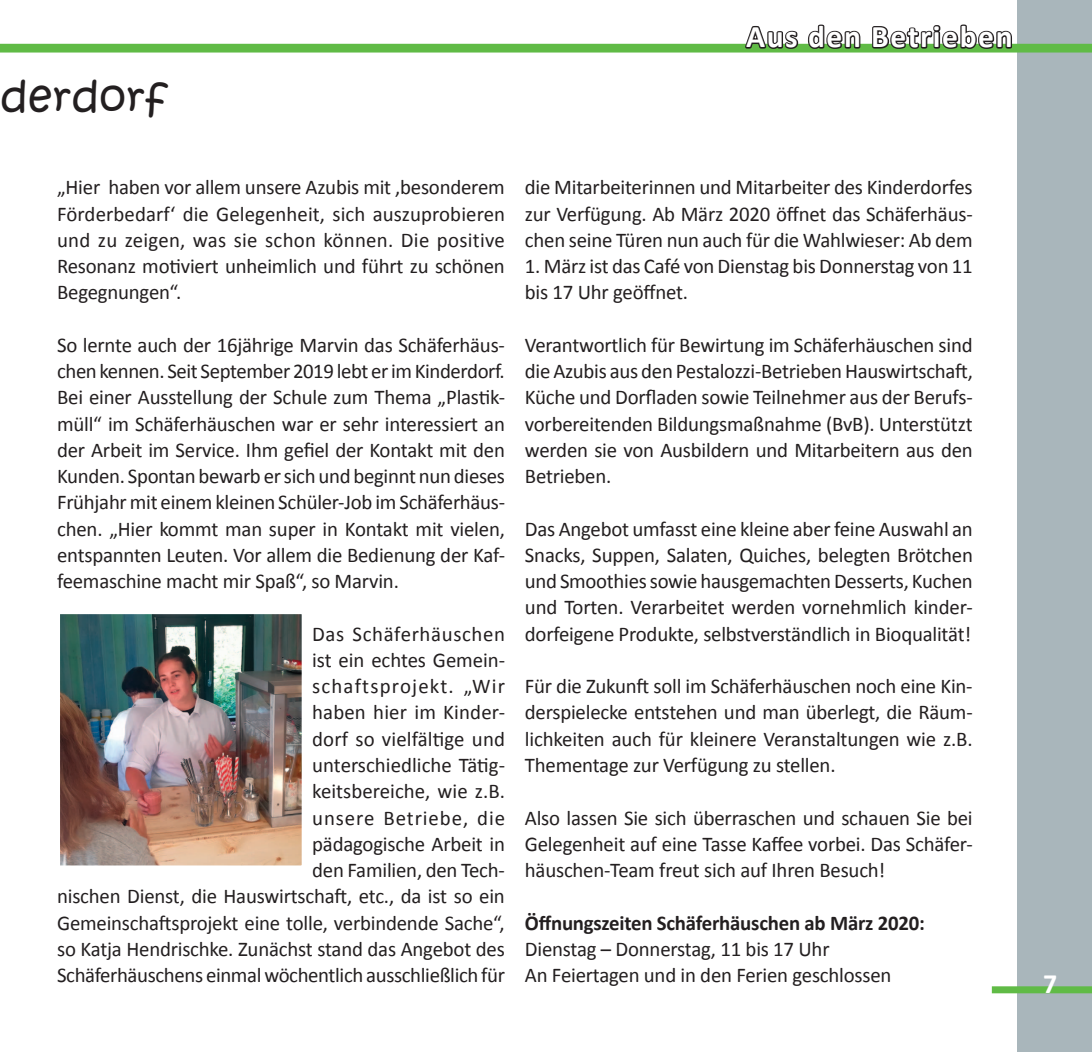
<style>
.page{position:relative;width:1092px;height:1052px;background:#fff}
.page>*{position:absolute;margin:0;border:0;box-sizing:border-box;transform-origin:0 0}
.t1{font:42px "Kristen ITC";letter-spacing:.015em;color:#231f20}
.t2{font:700 31.5px "Calibri";letter-spacing:.05em;color:#fff}
.t3{font:700 28px "Calibri";color:#fff}
.t4{font:21px/26.2px "Calibri";letter-spacing:-.01em;color:#231f20;text-align:justify}
.t5{font:700 21px "Calibri";letter-spacing:-.01em;color:#231f20}
</style>
<div class="page">
<div style="left:1017px;top:0;width:74px;height:1052px;background:#a9b6bb"></div>
<svg style="left:991px;top:986px;width:100px;height:7px"></svg>
<svg style="left:0;top:24px;width:1091px;height:29px"></svg>
<img style="left:61px;top:614px;width:240px;height:251px">
<h1 class="t1" style="left:1px;top:69px;width:167px">derdorf</h1>
<h2 class="t2" style="left:746px;top:17px;width:268px">Aus den Betrieben</h2>
<p class="t4" style="left:57px;top:174px;width:449px">„Hier haben vor allem unsere Azubis mit ‚besonderem Förderbedarf‘ die Gelegenheit, sich auszuprobieren und zu zeigen, was sie schon können. Die positive Resonanz motiviert unheimlich und führt zu schönen Begegnungen“.</p>
<p class="t4" style="left:57px;top:332px;width:449px">So lernte auch der 16jährige Marvin das Schäferhäus&shy;chen kennen. Seit September 2019 lebt er im Kinderdorf.<br>Bei einer Ausstellung der Schule zum Thema „Plastik&shy;müll“ im Schäferhäuschen war er sehr interessiert an der Arbeit im Service. Ihm gefiel der Kontakt mit den Kunden. Spontan bewarb er sich und beginnt nun dieses Frühjahr mit einem kleinen Schüler-Job im Schäferhäus&shy;chen. „Hier kommt man super in Kontakt mit vielen, entspannten Leuten. Vor allem die Bedienung der Kaf&shy;feemaschine macht mir Spaß“, so Marvin.</p>
<p class="t4" style="left:57px;top:620px;width:449px;text-align:right">Das Schäferhäuschen<br>ist ein echtes Gemein-<br>schaftsprojekt. „Wir<br>haben hier im Kinder-<br>dorf so vielfältige und<br>unterschiedliche Tätig-<br>keitsbereiche, wie z.B.<br>unsere Betriebe, die<br>pädagogische Arbeit in<br>den Familien, den Tech-<br>nischen Dienst, die Hauswirtschaft, etc., da ist so ein<br>Gemeinschaftsprojekt eine tolle, verbindende Sache“, so Katja Hendrischke. Zunächst stand das Angebot des<br>Schäferhäuschens einmal wöchentlich ausschließlich für</p>
<p class="t4" style="left:525px;top:174px;width:449px">die Mitarbeiterinnen und Mitarbeiter des Kinderdorfes zur Verfügung. Ab März 2020 öffnet das Schäferhäus&shy;chen seine Türen nun auch für die Wahlwieser: Ab dem</p>
<p class="t4" style="left:525px;top:253px;width:449px">1. März ist das Café von Dienstag bis Donnerstag von 11 bis 17 Uhr geöffnet.</p>
<p class="t4" style="left:525px;top:332px;width:449px">Verantwortlich für Bewirtung im Schäferhäuschen sind die Azubis aus den Pestalozzi-Betrieben Hauswirtschaft, Küche und Dorfladen sowie Teilnehmer aus der Berufs&shy;vorbereitenden Bildungsmaßnahme (BvB). Unterstützt werden sie von Ausbildern und Mitarbeitern aus den Betrieben.</p>
<p class="t4" style="left:525px;top:515px;width:449px">Das Angebot umfasst eine kleine aber feine Auswahl an Snacks, Suppen, Salaten, Quiches, belegten Brötchen und Smoothies sowie hausgemachten Desserts, Kuchen und Torten. Verarbeitet werden vornehmlich kinder&shy;dorfeigene Produkte, selbstverständlich in Bioqualität!</p>
<p class="t4" style="left:525px;top:673px;width:449px">Für die Zukunft soll im Schäferhäuschen noch eine Kin&shy;derspielecke entstehen und man überlegt, die Räum&shy;lichkeiten auch für kleinere Veranstaltungen wie z.B.<br>Thementage zur Verfügung zu stellen.</p>
<p class="t4" style="left:525px;top:804px;width:449px">Also lassen Sie sich überraschen und schauen Sie bei Gelegenheit auf eine Tasse Kaffee vorbei. Das Schäfer&shy;häuschen-Team freut sich auf Ihren Besuch!</p>
<p class="t5" style="left:525px;top:909px;width:401px">Öffnungszeiten Schäferhäuschen ab März 2020:</p>
<p class="t4" style="left:525px;top:935px;width:368px">Dienstag – Donnerstag, 11 bis 17 Uhr<br>An Feiertagen und in den Ferien geschlossen</p>
<h3 class="t3" style="left:1042px;top:965px;width:16px">7</h3>
</div>
